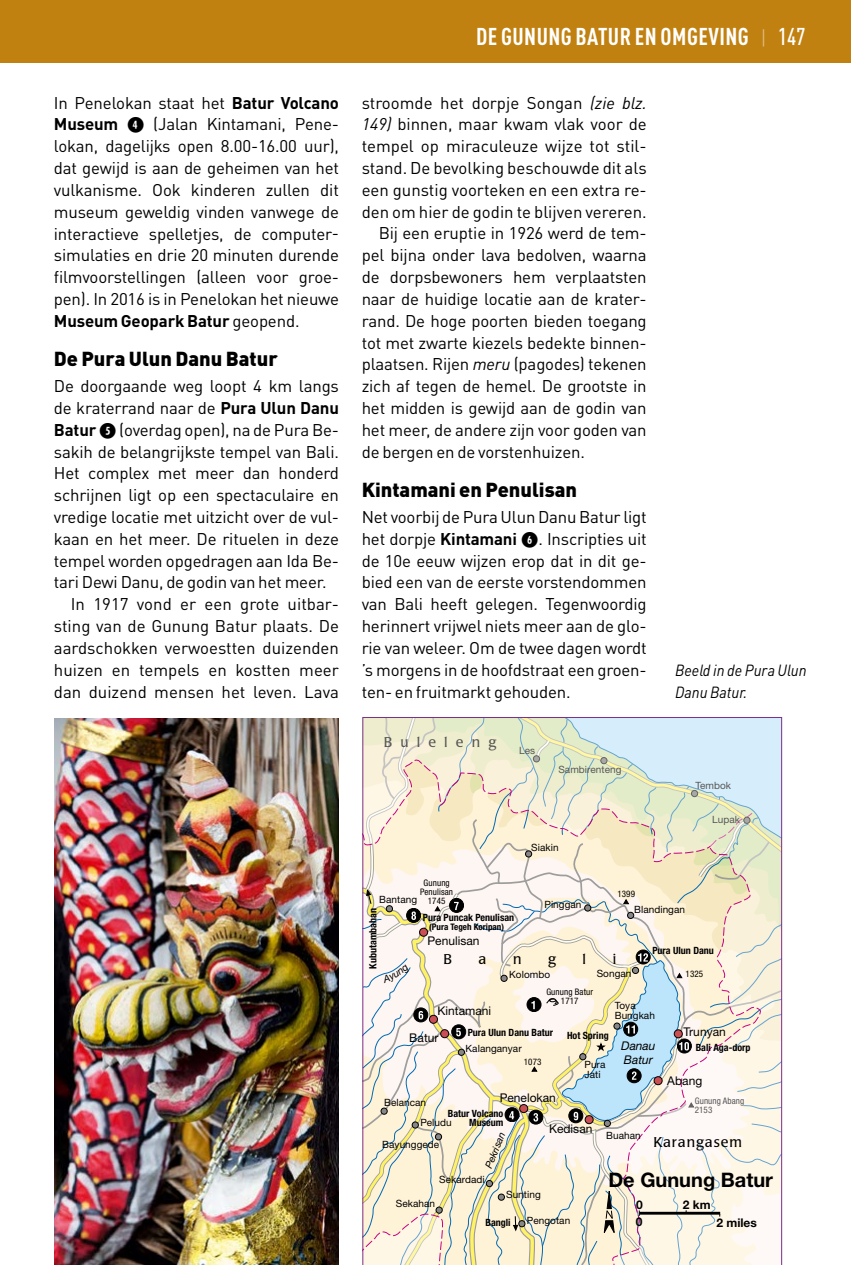
<style>
.page{position:relative;width:851px;height:1265px;background:#fff}
.page>*{position:absolute;margin:0;border:0;box-sizing:border-box;transform-origin:0 0}
.t1{font:700 condensed 24px "DIN Pro";letter-spacing:.02em;color:#fff}
.t2{font:900 20px "DIN Pro";color:#000}
.t3{font:700 20px "Helvetica Neue LT Pro";color:#000}
.t4{font:16.8px/21.8px "DIN Pro";letter-spacing:-.01em;color:#000;text-align:justify}
.t5{font:italic 16px/21.8px "DIN Pro";color:#000;scale:.92 1}
.t6{font:14px "Poppl Laudatio";letter-spacing:.07em;color:#000}
.t7{font:14px "Poppl Laudatio";letter-spacing:.585em;color:#575756}
.t8{font:12px "Helvetica Neue LT Pro";color:#000}
.t9{font:700 12px "Helvetica Neue LT Pro";color:#000}
.t10{font:italic 12px/14px "Helvetica Neue LT Pro";color:#000}
.t11{font:10px/10px "Helvetica Neue LT Pro";letter-spacing:.005em;color:#000}
.t12{font:700 condensed 10px/9px "Helvetica Neue LT Pro";color:#000;text-align:right}
.t13{font:10px "Helvetica Neue LT Pro";letter-spacing:.005em;color:#575756}
.t14{font:italic 10px "Helvetica Neue LT Pro";color:#000}
.t15{font:condensed 9px/9px "Helvetica Neue LT Pro";letter-spacing:.01em;color:#000;text-align:center}
.t16{font:700 condensed 9px "Helvetica Neue LT Pro";color:#000}
.t17{font:condensed 9px/9px "Helvetica Neue LT Pro";letter-spacing:.01em;color:#575756}
.s1{font-weight:700}
.s2{font-family:"Apamapref TD"}
.s3{font-weight:400;font-size:20px;color:#e1bd89}
.s4{font-weight:500}
.s5{font-style:italic}
</style>
<div class="page">
<div style="left:0;top:0;width:850px;height:62px;background:#c18110"></div>
<img style="left:55px;top:718px;width:284px;height:546px">
<svg style="left:363px;top:717px;width:418px;height:547px"></svg>
<p class="t4" style="left:54px;top:90px;width:286px">In Penelokan staat het <span class="s1">Batur Volcano Museum</span> <span class="s2">4</span> (Jalan Kintamani, Pene&shy;lokan, dagelijks open 8.00-16.00 uur), dat gewijd is aan de geheimen van het vulkanisme. Ook kinderen zullen dit museum geweldig vinden vanwege de interactieve spelletjes, de computer&shy;simulaties en drie 20 minuten durende filmvoorstellingen (alleen voor groe&shy;pen). In 2016 is in Penelokan het nieuwe <span class="s1">Museum Geopark Batur</span> geopend.</p>
<p class="t2" style="left:54px;top:342px;width:225px">De Pura Ulun Danu Batur</p>
<p class="t4" style="left:54px;top:373px;width:286px">De doorgaande weg loopt 4 km langs</p>
<p class="t4" style="left:54px;top:395px;width:286px">de kraterrand naar de <span class="s1">Pura Ulun Danu</span></p>
<p class="t4" style="left:54px;top:417px;width:286px"><span class="s1">Batur</span> <span class="s2">5</span> (overdag open), na de Pura Be-</p>
<p class="t4" style="left:54px;top:439px;width:286px">sakih de belangrijkste tempel van Bali.</p>
<p class="t4" style="left:54px;top:461px;width:286px">Het complex met meer dan honderd</p>
<p class="t4" style="left:54px;top:482px;width:286px">schrijnen ligt op een spectaculaire en</p>
<p class="t4" style="left:54px;top:504px;width:286px">vredige locatie met uitzicht over de vul-</p>
<p class="t4" style="left:54px;top:526px;width:286px">kaan en het meer. De rituelen in deze</p>
<p class="t4" style="left:54px;top:548px;width:286px">tempel worden opgedragen aan Ida Be-</p>
<p class="t4" style="left:54px;top:570px;width:274px">tari Dewi Danu, de godin van het meer.</p>
<p class="t4" style="left:71px;top:591px;width:267px">In 1917 vond er een grote uitbar-</p>
<p class="t4" style="left:54px;top:613px;width:286px">sting van de Gunung Batur plaats. De</p>
<p class="t4" style="left:54px;top:635px;width:286px">aardschokken verwoestten duizenden</p>
<p class="t4" style="left:54px;top:657px;width:286px">huizen en tempels en kostten meer</p>
<p class="t4" style="left:54px;top:679px;width:286px">dan duizend mensen het leven. Lava</p>
<h1 class="t1" style="left:476px;top:19px;width:331px">DE GUNUNG BATUR EN OMGEVING <span class="s3">|</span> <span class="s4">147</span></h1>
<h1 class="t1" style="left:618px;top:19px;width:131px">CHAPTER NAME</h1>
<p class="t4" style="left:361px;top:90px;width:286px">stroomde het dorpje Songan <span class="s5">(zie blz.</span></p>
<p class="t4" style="left:361px;top:112px;width:286px"><span class="s5">149)</span> binnen, maar kwam vlak voor de</p>
<p class="t4" style="left:361px;top:134px;width:286px">tempel op miraculeuze wijze tot stil-</p>
<p class="t4" style="left:361px;top:155px;width:286px">stand. De bevolking beschouwde dit als</p>
<p class="t4" style="left:361px;top:177px;width:286px">een gunstig voorteken en een extra re-</p>
<p class="t4" style="left:361px;top:199px;width:286px">den om hier de godin te blijven vereren.</p>
<p class="t4" style="left:378px;top:221px;width:269px">Bij een eruptie in 1926 werd de tem-</p>
<p class="t4" style="left:361px;top:243px;width:286px">pel bijna onder lava bedolven, waarna</p>
<p class="t4" style="left:361px;top:264px;width:286px">de dorpsbewoners hem verplaatsten</p>
<p class="t4" style="left:361px;top:286px;width:286px">naar de huidige locatie aan de krater-</p>
<p class="t4" style="left:361px;top:308px;width:286px">rand. De hoge poorten bieden toegang</p>
<p class="t4" style="left:361px;top:330px;width:286px">tot met zwarte kiezels bedekte binnen-</p>
<p class="t4" style="left:361px;top:352px;width:286px">plaatsen. Rijen <span class="s5">meru</span> (pagodes) tekenen</p>
<p class="t4" style="left:361px;top:373px;width:286px">zich af tegen de hemel. De grootste in</p>
<p class="t4" style="left:361px;top:395px;width:286px">het midden is gewijd aan de godin van</p>
<p class="t4" style="left:361px;top:417px;width:286px">het meer, de andere zijn voor goden van</p>
<p class="t4" style="left:361px;top:439px;width:225px">de bergen en de vorstenhuizen.</p>
<p class="t2" style="left:361px;top:473px;width:217px">Kintamani en Penulisan</p>
<p class="t4" style="left:361px;top:504px;width:286px">Net voorbij de Pura Ulun Danu Batur ligt het dorpje <span class="s1">Kintamani</span> <span class="s2">6</span>. Inscripties uit de 10e eeuw wijzen erop dat in dit ge&shy;bied een van de eerste vorstendommen van Bali heeft gelegen. Tegenwoordig herinnert vrijwel niets meer aan de glo&shy;rie van weleer. Om de twee dagen wordt ’s morgens in de hoofdstraat een groen&shy;ten- en fruitmarkt gehouden.</p>
<p class="t7" style="left:383px;top:734px;width:114px">Buleleng</p>
<p class="t13" style="left:519px;top:743px;width:18px">Les</p>
<p class="t13" style="left:558px;top:763px;width:65px">Sambirenteng</p>
<p class="t11" style="left:531px;top:842px;width:29px">Siakin</p>
<p class="t5" style="left:675px;top:657px;width:144px">Beeld in de Pura Ulun<br>Danu Batur.</p>
<p class="t13" style="left:695px;top:779px;width:37px">Tembok</p>
<p class="t13" style="left:712px;top:813px;width:29px">Lupak</p>
<p class="t15" style="left:420px;top:877px;width:34px">Gunung<br>Penulisan<br>1745</p>
<p class="t15" style="left:617px;top:888px;width:19px">1399</p>
<p class="t11" style="left:379px;top:894px;width:39px">Bantang</p>
<p class="t11" style="left:544px;top:898px;width:39px">Pinggan</p>
<p class="t11" style="left:634px;top:904px;width:52px">Blandingan</p>
<p class="t12" style="left:368px;top:968px;width:62px;rotate:-90deg">Kubutambahan</p>
<p class="t12" style="left:423px;top:913px;width:93px">Pura Puncak Penulisan</p>
<p class="t16" style="left:429px;top:921px;width:76px">(Pura Tegeh Koripan)</p>
<p class="t8" style="left:427px;top:933px;width:54px">Penulisan</p>
<p class="t12" style="left:652px;top:945px;width:63px">Pura Ulun Danu</p>
<p class="t6" style="left:443px;top:951px;width:10px">B</p>
<p class="t6" style="left:478px;top:951px;width:9px">a</p>
<p class="t6" style="left:513px;top:951px;width:10px">n</p>
<p class="t6" style="left:548px;top:951px;width:9px">g</p>
<p class="t6" style="left:582px;top:951px;width:5px">l</p>
<p class="t6" style="left:612px;top:951px;width:5px">i</p>
<p class="t11" style="left:596px;top:967px;width:36px">Songan</p>
<p class="t11" style="left:614px;top:999px;width:42px">Toya<br>Bungkah</p>
<p class="t15" style="left:685px;top:969px;width:19px">1325</p>
<p class="t11" style="left:509px;top:969px;width:42px">Kolombo</p>
<p class="t15" style="left:546px;top:987px;width:48px">Gunung Batur<br>1717</p>
<p class="t8" style="left:437px;top:1003px;width:55px">Kintamani</p>
<p class="t8" style="left:409px;top:1029px;width:31px">Batur</p>
<p class="t12" style="left:467px;top:1027px;width:87px">Pura Ulun Danu Batur</p>
<p class="t11" style="left:465px;top:1043px;width:58px">Kalanganyar</p>
<p class="t15" style="left:523px;top:1057px;width:19px">1073</p>
<p class="t12" style="left:567px;top:1030px;width:43px">Hot Spring</p>
<p class="t11" style="left:584px;top:1058px;width:22px">Pura<br>Jati</p>
<p class="t10" style="left:621px;top:1038px;width:36px">Danau<br>Batur</p>
<p class="t8" style="left:683px;top:1023px;width:44px">Trunyan</p>
<p class="t12" style="left:695px;top:1042px;width:56px">Bali Aga-dorp</p>
<p class="t8" style="left:667px;top:1072px;width:36px">Abang</p>
<p class="t8" style="left:499px;top:1090px;width:58px">Penelokan</p>
<p class="t8" style="left:549px;top:1121px;width:45px">Kedisan</p>
<p class="t11" style="left:420px;top:1091px;width:33px;line-height:20.2px;text-indent:-36px">Belancan<br>Peludu</p>
<p class="t12" style="left:448px;top:1108px;width:57px">Batur Volcano<br>Museum</p>
<p class="t14" style="left:482px;top:1165px;width:39px;rotate:-68deg">Pekrisan</p>
<p class="t11" style="left:382px;top:1139px;width:59px">Bayunggede</p>
<p class="t11" style="left:606px;top:1129px;width:36px">Buahan</p>
<p class="t17" style="left:694px;top:1096px;width:51px">Gunung Abang<br>2153</p>
<p class="t6" style="left:653px;top:1134px;width:90px">Karangasem</p>
<p class="t11" style="left:439px;top:1174px;width:47px">Sekardadi</p>
<p class="t11" style="left:396px;top:1197px;width:41px">Sekahan</p>
<p class="t11" style="left:506px;top:1189px;width:36px">Sunting</p>
<p class="t3" style="left:608px;top:1167px;width:166px">De Gunung Batur</p>
<p class="t9" style="left:636px;top:1197px;width:8px">0</p>
<p class="t9" style="left:682px;top:1196px;width:29px">2 km</p>
<p class="t11" style="left:527px;top:1214px;width:45px">Pengotan</p>
<p class="t12" style="left:485px;top:1217px;width:27px">Bangli</p>
<p class="t9" style="left:635px;top:1214px;width:8px">0</p>
<p class="t9" style="left:716px;top:1214px;width:42px">2 miles</p>
</div>
